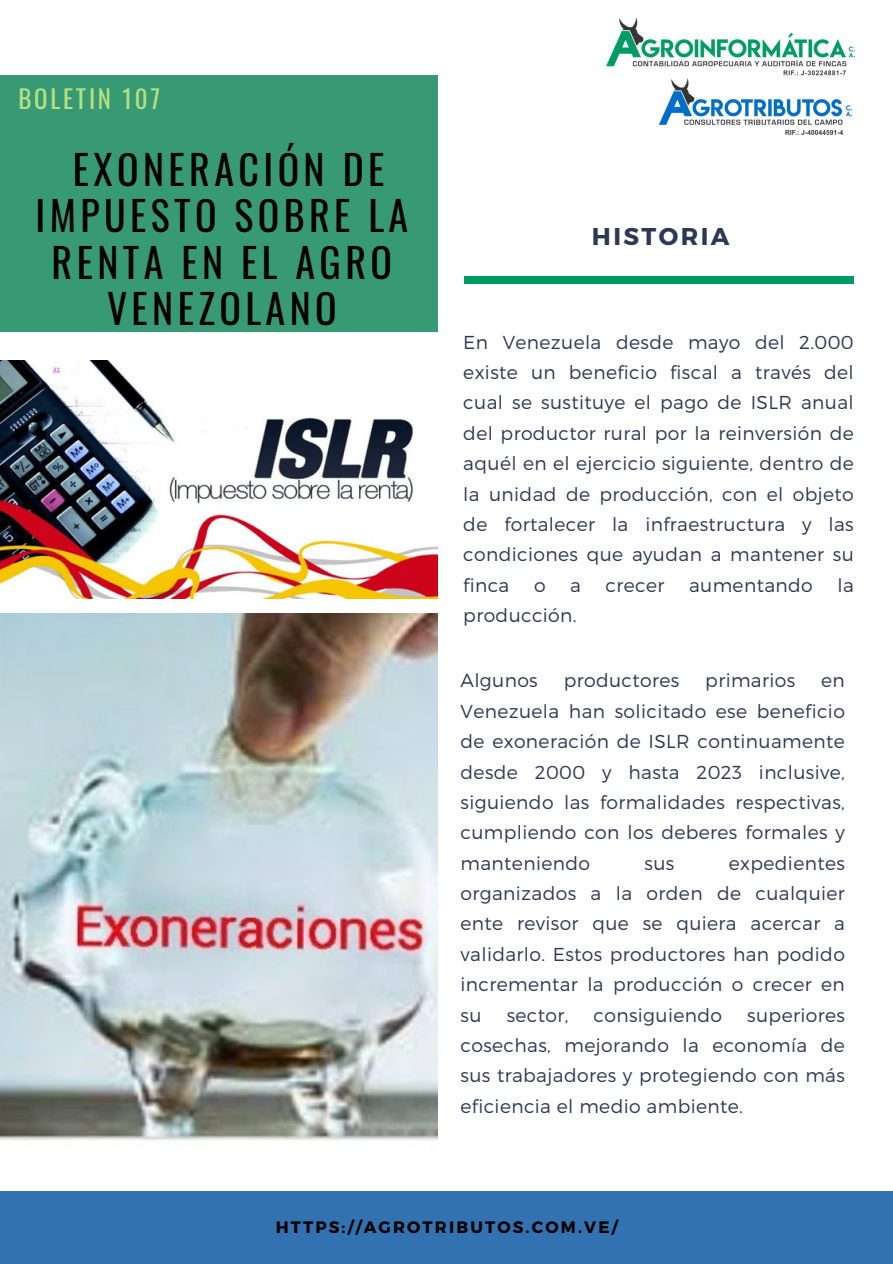
<style>
.page{position:relative;width:893px;height:1264px;background:#fff}
.page>*{position:absolute;margin:0;border:0;box-sizing:border-box;transform-origin:0 0}
.t1{font:39.9px/46.2px "Oswald";letter-spacing:.11em;color:#000;text-align:center}
.t2{font:24.9px "Oswald";letter-spacing:.11em;color:#b9e080}
.t3{font:700 24.3px "Montserrat";letter-spacing:.1em;color:#2c3854}
.t4{font:300 18.75px/30.3px "Montserrat";letter-spacing:.02em;color:#2c3854;text-align:justify}
.t5{font:700 16.5px "Montserrat";letter-spacing:.13em;color:#000}
</style>
<div class="page">
<img style="left:0;top:360px;width:438px;height:238px">
<div style="left:0;top:76px;width:437px;height:255px;background:#389a75"></div>
<div style="left:0;top:1191px;width:892px;height:72px;background:#3372b1"></div>
<div style="left:464px;top:277px;width:389px;height:6px;background:#009b64"></div>
<img style="left:606px;top:19px;width:248px;height:116px">
<img style="left:0;top:613px;width:437px;height:528px">
<p class="t2" style="left:18px;top:79px;width:143px">BOLETIN 107</p>
<h2 class="t1" style="left:35px;top:145px;width:374px">EXONERACIÓN DE<br>IMPUESTO SOBRE LA<br>RENTA EN EL AGRO<br>VENEZOLANO</h2>
<h3 class="t3" style="left:591px;top:220px;width:139px">HISTORIA</h3>
<h1 class="t4" style="left:463px;top:326px;width:392px">En Venezuela desde mayo del 2.000 existe un beneficio fiscal a través del cual se sustituye el pago de ISLR anual del productor rural por la reinversión de aquél en el ejercicio siguiente, dentro de la unidad de producción, con el objeto de fortalecer la infraestructura y las condiciones que ayudan a mantener su finca</h1>
<h1 class="t4" style="left:534px;top:569px;width:13px">o</h1>
<h1 class="t4" style="left:570px;top:569px;width:12px">a</h1>
<h1 class="t4" style="left:605px;top:569px;width:60px">crecer</h1>
<h1 class="t4" style="left:689px;top:569px;width:125px">aumentando</h1>
<h1 class="t4" style="left:837px;top:569px;width:18px">la</h1>
<h1 class="t4" style="left:463px;top:599px;width:115px">producción.</h1>
<h4 class="t4" style="left:460px;top:664px;width:79px">Algunos</h4>
<h4 class="t4" style="left:563px;top:664px;width:117px">productores</h4>
<h4 class="t4" style="left:705px;top:664px;width:91px">primarios</h4>
<h4 class="t4" style="left:460px;top:664px;width:386px;text-indent:360px">en Venezuela han solicitado ese beneficio de exoneración de ISLR continuamente desde 2000 y hasta 2023 inclusive, siguiendo las formalidades respectivas, cumpliendo con los deberes formales y manteniendo</h4>
<h4 class="t4" style="left:460px;top:847px;width:386px;text-indent:268px">expedientes organizados a la orden de cualquier ente revisor que se quiera acercar a validarlo. Estos productores han podido incrementar la producción o crecer en su</h4>
<h4 class="t4" style="left:644px;top:847px;width:31px">sus</h4>
<h4 class="t4" style="left:506px;top:998px;width:63px">sector,</h4>
<h4 class="t4" style="left:593px;top:998px;width:130px">consiguiendo</h4>
<h4 class="t4" style="left:460px;top:998px;width:386px;text-indent:287px">superiores cosechas, mejorando la economía de sus trabajadores y protegiendo con más eficiencia el medio ambiente.</h4>
<p class="t5" style="left:276px;top:1216px;width:343px">HTTPS://AGROTRIBUTOS.COM.VE/</p>
</div>
